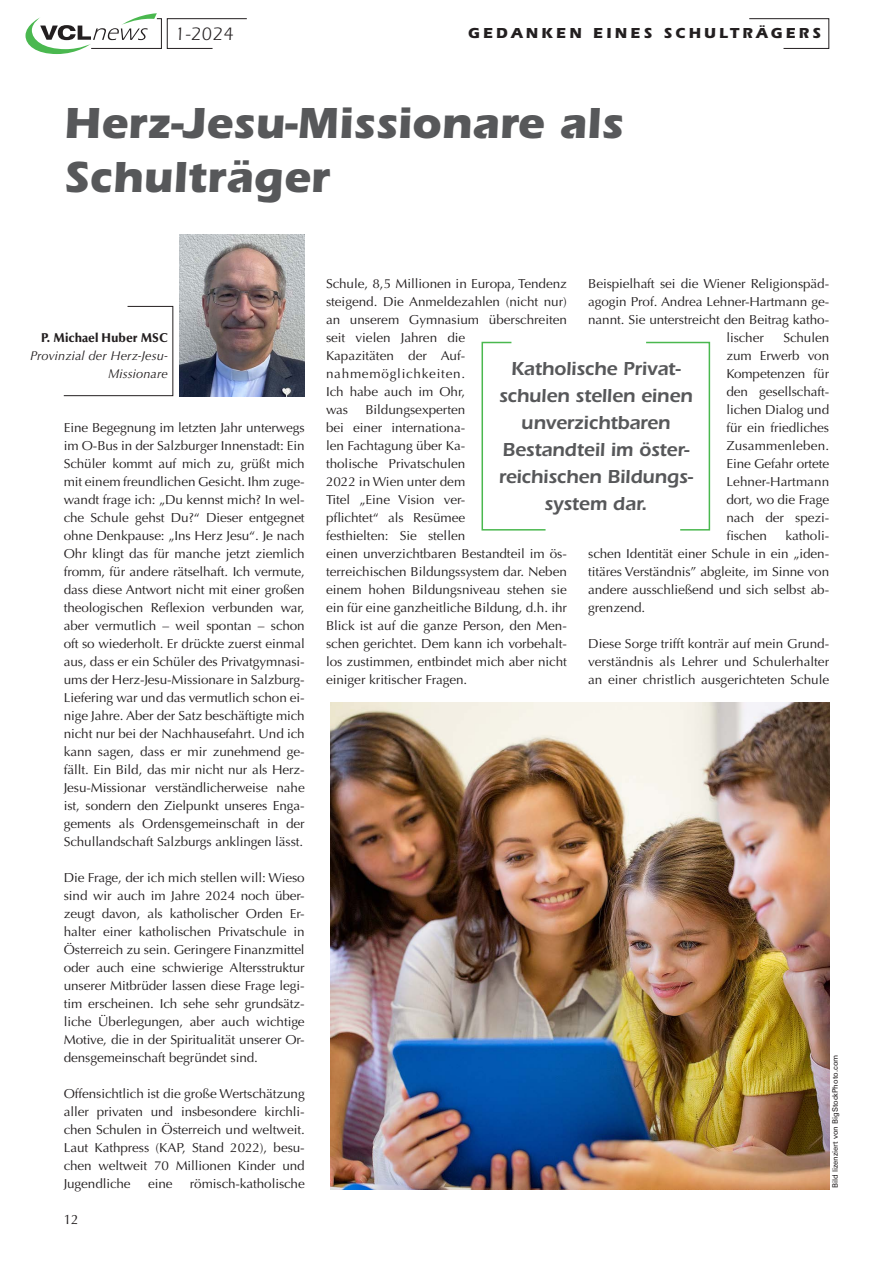
<style>
.page{position:relative;width:893px;height:1263px;background:#fff}
.page>*{position:absolute;margin:0;border:0;box-sizing:border-box;transform-origin:0 0}
.Headline{font:700 45px "ITC Eras Std";color:#57585a}
.Zitat{font:600 19.5px/27px "ITC Eras Std";letter-spacing:-.01em;color:#57585a;text-align:center}
.t1{font:18.6px "ITC Eras Std";color:#231f20}
.t2{font:700 15px "ITC Eras Std";letter-spacing:.21em;color:#231f20}
.t3{font:13.5px "Optima LT Std";color:#231f20}
.t4{font:13.05px/18px "Optima LT Std";letter-spacing:-.005em;color:#231f20;text-align:justify;scale:1.04 1}
.Autor1{font:italic 12.75px/18px "Optima LT Std";letter-spacing:.01em;color:#231f20;text-align:right}
.Autor1-2{font:900 12.75px "Optima LT Std";color:#231f20;scale:.96 1}
.t5{font:7.5px "Univers LT Std";color:#231f20}
</style>
<div class="page">
<svg style="left:749px;top:18px;width:81px;height:31px"></svg>
<svg style="left:26px;top:13px;width:221px;height:41px"></svg>
<img style="left:179px;top:234px;width:126px;height:162px">
<img style="left:330px;top:702px;width:499px;height:487px">
<svg style="left:63px;top:306px;width:111px;height:90px"></svg>
<svg style="left:481px;top:341px;width:65px;height:190px"></svg>
<svg style="left:646px;top:341px;width:65px;height:190px"></svg>
<p class="t1" style="left:175px;top:23px;width:60px">1-2024</p>
<p class="t2" style="left:468px;top:24px;width:355px">GEDANKEN EINES SCHULTRÄGERS</p>
<p class="Headline" style="left:64px;top:97px;width:561px">Herz-Jesu-Missionare als</p>
<p class="Headline" style="left:64px;top:151px;width:267px">Schulträger</p>
<p class="Autor1-2" style="left:41px;top:330px;width:134px">P. Michael Huber MSC</p>
<p class="Autor1" style="left:30px;top:347px;width:139px">Provinzial der Herz-Jesu-<br>Missionare</p>
<p class="t4" style="left:64px;top:419px;width:233px">Eine Begegnung im letzten Jahr unterwegs im O-Bus in der Salzburger Innenstadt: Ein Schüler kommt auf mich zu, grüßt mich mit einem freundlichen Gesicht. Ihm zuge&shy;wandt frage ich: „Du kennst mich? In wel&shy;che Schule gehst Du?“ Dieser entgegnet ohne Denkpause: „Ins Herz Jesu“. Je nach Ohr klingt das für manche jetzt ziemlich fromm, für andere rätselhaft. Ich vermute, dass diese Antwort nicht mit einer großen theologischen Reflexion verbunden war, aber vermutlich – weil spontan – schon oft so wiederholt. Er drückte zuerst einmal aus, dass er ein Schüler des Privatgymnasi&shy;ums der Herz-Jesu-Missionare in Salzburg-Liefering war und das vermutlich schon ei&shy;nige Jahre. Aber der Satz beschäftigte mich nicht nur bei der Nachhausefahrt. Und ich kann sagen, dass er mir zunehmend ge&shy;fällt. Ein Bild, das mir nicht nur als Herz-Jesu-Missionar verständlicherweise nahe ist, sondern den Zielpunkt unseres Enga&shy;gements als Ordensgemeinschaft in der Schullandschaft Salzburgs anklingen lässt.</p>
<p class="t4" style="left:64px;top:869px;width:233px">Die Frage, der ich mich stellen will: Wieso sind wir auch im Jahre 2024 noch über&shy;zeugt davon, als katholischer Orden Er&shy;halter einer katholischen Privatschule in Österreich zu sein. Geringere Finanzmittel oder auch eine schwierige Altersstruktur unserer Mitbrüder lassen diese Frage legi&shy;tim erscheinen. Ich sehe sehr grundsätz&shy;liche Überlegungen, aber auch wichtige Motive, die in der Spiritualität unserer Or&shy;densgemeinschaft begründet sind.</p>
<p class="t4" style="left:64px;top:1085px;width:233px">Offensichtlich ist die große Wertschätzung aller privaten und insbesondere kirchli&shy;chen Schulen in Österreich und weltweit.<br>Laut Kathpress (KAP, Stand 2022), besu&shy;chen weltweit 70 Millionen Kinder und Jugendliche</p>
<p class="t4" style="left:148px;top:1175px;width:25px">eine</p>
<p class="t4" style="left:190px;top:1175px;width:112px">römisch-katholische</p>
<p class="t3" style="left:64px;top:1212px;width:17px">12</p>
<p class="t4" style="left:588px;top:275px;width:233px">Beispielhaft sei die Wiener Religionspäd-</p>
<p class="t4" style="left:588px;top:293px;width:233px">agogin Prof. Andrea Lehner-Hartmann ge-</p>
<p class="t4" style="left:588px;top:311px;width:233px">nannt. Sie unterstreicht den Beitrag katho-</p>
<p class="t4" style="left:726px;top:329px;width:38px">lischer</p>
<p class="t4" style="left:326px;top:275px;width:233px;text-align:left">Schule, 8,5 Millionen in Europa, Tendenz steigend. Die Anmeldezahlen (nicht nur) an unserem Gymnasium überschreiten seit vielen Jahren die<br>Kapazitäten der Auf&shy;nahmemöglichkeiten.<br>Ich habe auch im Ohr,<br>was</p>
<p class="t4" style="left:726px;top:329px;width:100px;text-indent:57px">Schulen zum Erwerb von Kompetenzen für den gesellschaft&shy;lichen Dialog und für ein friedliches Zusammenleben.<br>Eine Gefahr ortete Lehner-Hartmann dort, wo die Frage nach der spezi&shy;fischen</p>
<p class="Zitat" style="left:499px;top:355px;width:195px">Katholische Privat&shy;schulen stellen einen unverzichtbaren<br>Bestandteil im öster&shy;reichischen Bildungs&shy;system dar.</p>
<p class="t4" style="left:326px;top:401px;width:233px;text-align:left;text-indent:39px">Bildungsexperten<br>bei einer internationa-<br>len Fachtagung über Ka-<br>tholische Privatschulen<br>2022 in Wien unter dem<br>Titel „Eine Vision ver-<br>pflichtet“ als Resümee<br>festhielten: Sie stellen<br>einen unverzichtbaren Bestandteil im ös&shy;terreichischen Bildungssystem dar. Neben einem hohen Bildungsniveau stehen sie ein für eine ganzheitliche Bildung, d.h. ihr<br>Blick ist auf die ganze Person, den Men&shy;schen gerichtet. Dem kann ich vorbehalt&shy;los zustimmen, entbindet mich aber nicht einiger kritischer Fragen.</p>
<p class="t4" style="left:588px;top:527px;width:233px;text-indent:197px">katholi&shy;schen Identität einer Schule in ein „iden&shy;titäres Verständnis” abgleite, im Sinne von andere ausschließend und sich selbst ab&shy;grenzend.</p>
<p class="t4" style="left:588px;top:635px;width:233px">Diese Sorge trifft konträr auf mein Grund&shy;verständnis als Lehrer und Schulerhalter an einer christlich ausgerichteten Schule</p>
<p class="t5" style="left:831px;top:1188px;width:135px;rotate:-90deg">Bild lizenziert von BigStockPhoto.com</p>
</div>
